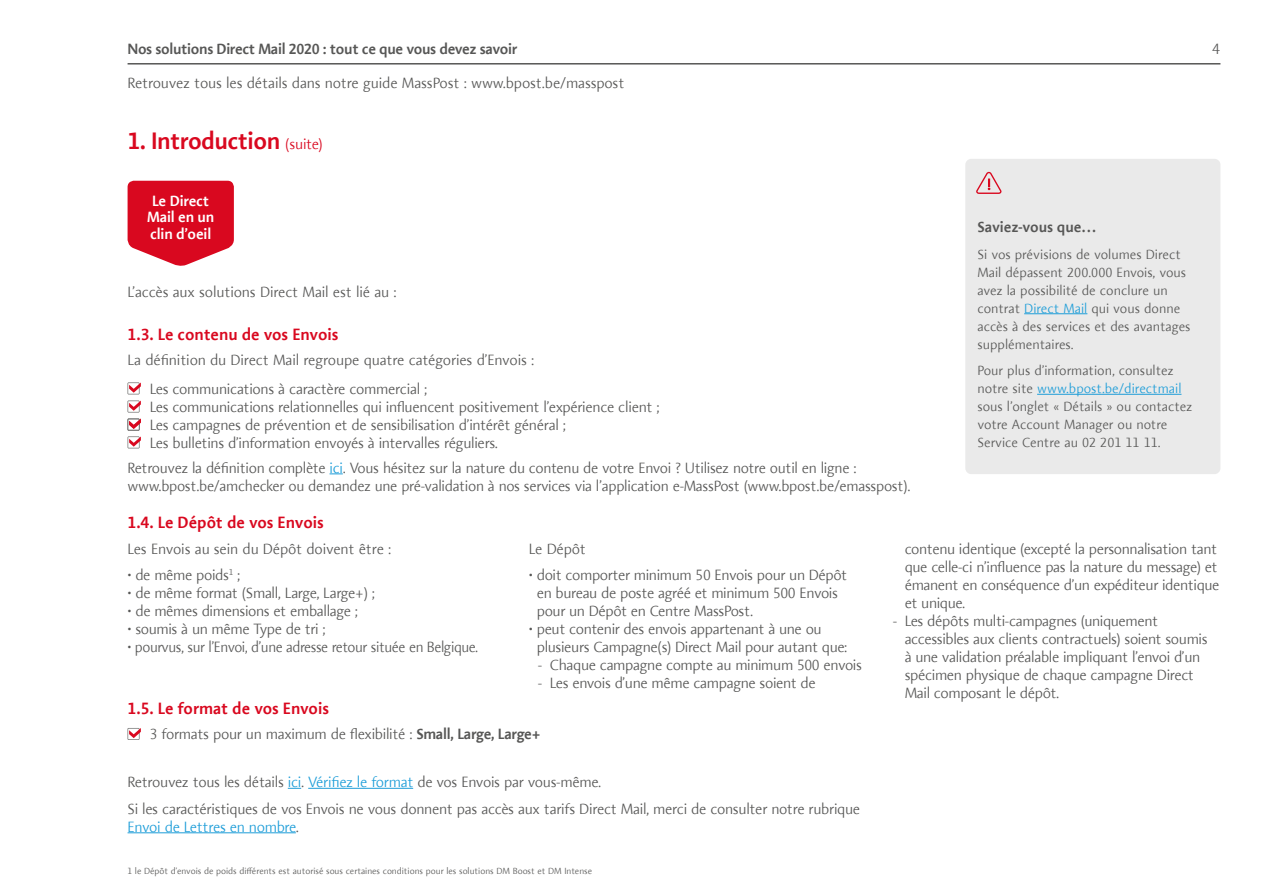
<style>
.page{position:relative;width:1263px;height:893px;background:#fff}
.page>*{position:absolute;margin:0;border:0;box-sizing:border-box;transform-origin:0 0}
.t1{font:600 24px "Aroma No 2 LT Com";letter-spacing:-.02em;color:#d9081f}
.t2{font:600 16.5px "Aroma No 2 LT Com";letter-spacing:-.005em;color:#d9081f}
.t3{font:300 15px/18px "Aroma No 2 LT Com";letter-spacing:-.025em;color:#575756}
.t4{font:300 15px "Aroma No 2 LT Com";letter-spacing:-.025em;color:#575756;scale:.96 1}
.t5{font:600 15px "Aroma No 2 LT Com";letter-spacing:-.02em;color:#575756}
.t6{font:600 15px/16.5px "Aroma No 2 LT Com";letter-spacing:-.01em;color:#fff;text-align:center}
.t7{font:300 15px "Aroma No 2 LT Com";letter-spacing:-.02em;color:#1d9dd8}
.t8{font:600 15px "Aroma No 2 LT Com";color:#575756}
.t9{font:300 13.5px/18px "Aroma No 2 LT Com";color:#575756}
.t10{font:300 9px "Aroma No 2 LT Com";color:#575756}
.s1{font-weight:300;font-size:15px}
.s2{color:#1d9dd8}
.s3{font-weight:600}
.s4{color:#575756}
</style>
<div class="page">
<hr style="left:128px;top:63px;width:1092px;height:2px;background:#575756">
<div style="left:965px;top:159px;width:255px;height:315px;background:#eaeaea;border-radius:6px"></div>
<hr style="left:1024px;top:313px;width:63px;height:1px;background:#1d9dd8">
<hr style="left:1037px;top:394px;width:144px;height:1px;background:#1d9dd8">
<svg style="left:128px;top:181px;width:106px;height:85px;background:#dd2438"></svg>
<svg style="left:330px;top:473px;width:13px;height:1px"></svg>
<svg style="left:288px;top:788px;width:13px;height:1px"></svg>
<hr style="left:308px;top:788px;width:105px;height:1px;background:#1d9dd8">
<hr style="left:128px;top:832px;width:168px;height:1px;background:#1d9dd8">
<svg style="left:128px;top:382px;width:13px;height:12px"></svg>
<svg style="left:128px;top:728px;width:13px;height:12px"></svg>
<svg style="left:976px;top:172px;width:25px;height:22px"></svg>
<svg style="left:128px;top:418px;width:13px;height:30px"></svg>
<svg style="left:128px;top:401px;width:13px;height:11px"></svg>
<p class="t5" style="left:128px;top:39px;width:391px">Nos solutions Direct Mail 2020 : tout ce que vous devez savoir</p>
<p class="t3" style="left:1212px;top:40px;width:9px">4</p>
<p class="t3" style="left:128px;top:73px;width:498px">Retrouvez tous les détails dans notre guide MassPost : www.bpost.be/masspost</p>
<h1 class="t1" style="left:128px;top:125px;width:197px">1. Introduction <span class="s1">(suite)</span></h1>
<p class="t6" style="left:147px;top:192px;width:69px">Le Direct<br>Mail en un clin d’oeil</p>
<p class="t3" style="left:128px;top:283px;width:271px">L’accès aux solutions Direct Mail est lié au :</p>
<p class="t2" style="left:128px;top:323px;width:212px">1.3. Le contenu de vos Envois</p>
<p class="t3" style="left:128px;top:351px;width:408px">La définition du Direct Mail regroupe quatre catégories d’Envois :</p>
<p class="t3" style="left:150px;top:380px;width:511px">Les communications à caractère commercial ;<br>Les communications relationnelles qui influencent positivement l’expérience client ; Les campagnes de prévention et de sensibilisation d’intérêt général ;<br>Les bulletins d’information envoyés à intervalles réguliers.</p>
<p class="t3" style="left:128px;top:458px;width:784px">Retrouvez la définition complète <span class="s2">ici</span>. Vous hésitez sur la nature du contenu de votre Envoi ? Utilisez notre outil en ligne : www.bpost.be/amchecker ou demandez une pré-validation à nos services via l’application e-MassPost (www.bpost.be/emasspost).</p>
<p class="t2" style="left:128px;top:511px;width:198px">1.4. Le Dépôt de vos Envois</p>
<p class="t8" style="left:977px;top:217px;width:121px">Saviez-vous que…</p>
<p class="t9" style="left:977px;top:245px;width:215px">Si vos prévisions de volumes Direct<br>Mail dépassent 200.000 Envois, vous avez la possibilité de conclure un contrat <span class="s2">Direct Mail</span> qui vous donne accès à des services et des avantages supplémentaires.</p>
<p class="t9" style="left:977px;top:361px;width:216px">Pour plus d’information, consultez notre site <span class="s2">www.bpost.be/directmail </span>sous l’onglet « Détails » ou contactez votre Account Manager ou notre Service Centre au 02 201 11 11.</p>
<p class="t3" style="left:128px;top:539px;width:265px">Les Envois au sein du Dépôt doivent être :</p>
<p class="t3" style="left:128px;top:566px;width:114px">• de même poids<sup>1</sup> ;</p>
<p class="t3" style="left:128px;top:584px;width:249px">• de même format (Small, Large, Large+) ;</p>
<p class="t3" style="left:128px;top:602px;width:232px">• de mêmes dimensions et emballage ;</p>
<p class="t3" style="left:128px;top:620px;width:200px">• soumis à un même Type de tri ;</p>
<p class="t4" style="left:128px;top:638px;width:367px">• pourvus, sur l’Envoi, d’une adresse retour située en Belgique.</p>
<p class="t2" style="left:128px;top:698px;width:203px">1.5. Le format de vos Envois</p>
<p class="t3" style="left:529px;top:539px;width:59px">Le Dépôt</p>
<p class="t3" style="left:537px;top:566px;width:312px;text-indent:-8px">• doit comporter minimum 50 Envois pour un Dépôt en bureau de poste agréé et minimum 500 Envois pour un Dépôt en Centre MassPost.</p>
<p class="t3" style="left:537px;top:620px;width:312px;text-indent:-8px">• peut contenir des envois appartenant à une ou plusieurs Campagne(s) Direct Mail pour autant que:</p>
<p class="t3" style="left:538px;top:656px;width:326px">- Chaque campagne compte au minimum 500 envois</p>
<p class="t3" style="left:538px;top:674px;width:279px">- Les envois d’une même campagne soient de</p>
<p class="t3" style="left:150px;top:725px;width:392px">3 formats pour un maximum de flexibilité : <span class="s3">Small, Large, Large+</span></p>
<p class="t3" style="left:128px;top:769px;width:734px;line-height:26.5px">Retrouvez tous les détails <span class="s2">ici</span>. <span class="s2">Vérifiez le format</span> de vos Envois par vous-même.<br>Si les caractéristiques de vos Envois ne vous donnent pas accès aux tarifs Direct Mail, merci de consulter notre rubrique</p>
<p class="t7" style="left:128px;top:817px;width:173px">Envoi de Lettres en nombre<span class="s4">.</span></p>
<p class="t10" style="left:128px;top:865px;width:466px">1 le Dépôt d’envois de poids différents est autorisé sous certaines conditions pour les solutions DM Boost et DM Intense</p>
<p class="t3" style="left:905px;top:539px;width:316px">contenu identique (excepté la personnalisation tant que celle-ci n’influence pas la nature du message) et émanent en conséquence d’un expéditeur identique et unique.</p>
<p class="t3" style="left:905px;top:611px;width:304px;text-indent:-12px">- Les dépôts multi-campagnes (uniquement accessibles aux clients contractuels) soient soumis à une validation préalable impliquant l’envoi d’un spécimen physique de chaque campagne Direct Mail composant le dépôt.</p>
</div>
